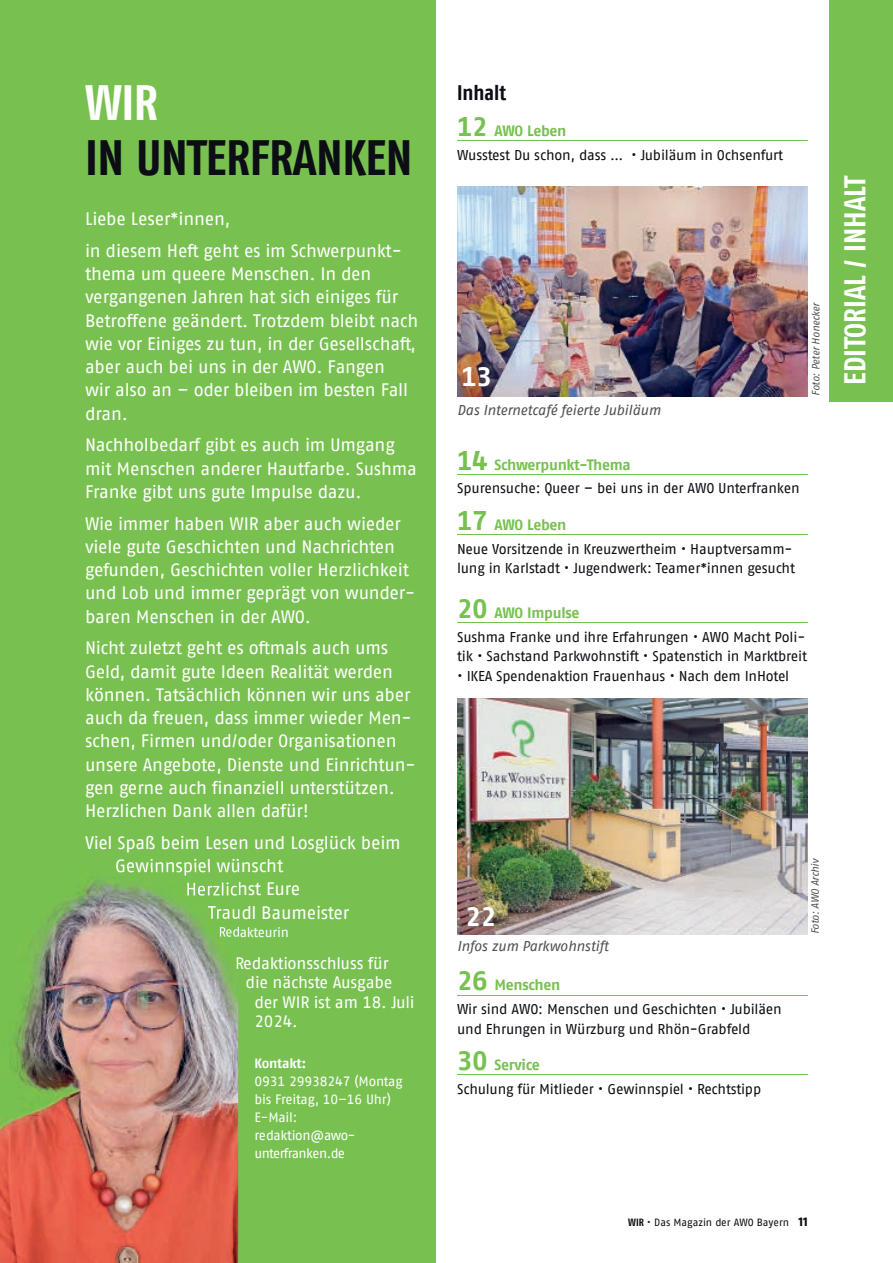
<style>
.page{position:relative;width:893px;height:1263px;background:#fff}
.page>*{position:absolute;margin:0;border:0;box-sizing:border-box;transform-origin:0 0}
.t1{font:700 49.5px "AWO Fago Cond";letter-spacing:-.01em;color:#0d0e15}
.t2{font:700 49.5px "AWO Fago Cond";color:#fff}
.t3{font:700 30px "AWO Fago Cond";color:#fff}
.t4{font:700 27px "AWO Fago Office";color:#fff}
.t5{font:700 21px "AWO Fago Cond";color:#0d0e15}
.t6{font:18px/23.2px "AWO Fago Office";letter-spacing:-.01em;color:#fff}
.t7{font:16.5px "AWO Fago Office";letter-spacing:-.01em;color:#fff}
.t8{font:700 15px "AWO Fago Office";letter-spacing:-.02em;color:#78c150}
.t9{font:14.25px/19.5px "AWO Fago Office";letter-spacing:-.01em;color:#0d0e15}
.t10{font:italic 14.25px "AWO Fago Office";letter-spacing:-.015em;color:#4f5054}
.t11{font:13.5px/18px "AWO Fago Office";letter-spacing:-.015em;color:#fff}
.t12{font:700 13.5px "AWO Fago Office";letter-spacing:-.02em;color:#fff}
.t13{font:italic 10.5px "AWO Fago Office";letter-spacing:-.01em;color:#4f5054}
.t14{font:10.5px "AWO Fago Office";color:#0d0e15}
.s1{font-size:27px}
.s2{font-family:"AWO Fago Cond";font-weight:700}
.s3{font-family:"AWO Fago Cond";font-weight:700;font-size:15px}
</style>
<div class="page">
<div style="left:0;top:0;width:436px;height:1263px;background:#78c150"></div>
<hr style="left:457px;top:140px;width:351px;height:1px;background:#78c150">
<hr style="left:457px;top:474px;width:351px;height:1px;background:#78c150">
<hr style="left:457px;top:534px;width:351px;height:1px;background:#78c150">
<hr style="left:457px;top:622px;width:351px;height:1px;background:#78c150">
<hr style="left:457px;top:995px;width:351px;height:1px;background:#78c150">
<hr style="left:457px;top:1074px;width:351px;height:1px;background:#78c150">
<img style="left:457px;top:698px;width:351px;height:236px">
<div style="left:829px;top:0;width:64px;height:402px;background:#78c150"></div>
<img style="left:457px;top:186px;width:351px;height:210px">
<img style="left:0;top:878px;width:238px;height:385px">
<img style="left:116px;top:868px;width:122px;height:8px">
<img style="left:187px;top:882px;width:51px;height:14px">
<img style="left:208px;top:905px;width:30px;height:14px">
<img style="left:220px;top:927px;width:18px;height:10px">
<svg style="left:237px;top:957px;width:1px;height:12px"></svg>
<h1 class="t2" style="left:85px;top:73px;width:75px">WIR</h1>
<h1 class="t1" style="left:85px;top:129px;width:329px">IN UNTERFRANKEN</h1>
<p class="t6" style="left:85px;top:203px;width:318px;line-height:31.8px">Liebe Leser*innen,<br>in diesem Heft geht es im Schwerpunkt-</p>
<p class="t6" style="left:85px;top:262px;width:335px">thema um queere Menschen. In den vergangenen Jahren hat sich einiges für Betroffene geändert. Trotzdem bleibt nach wie vor Einiges zu tun, in der Gesellschaft, aber auch bei uns in der AWO. Fangen<br>wir also an – oder bleiben im besten Fall dran.</p>
<p class="t6" style="left:85px;top:433px;width:333px">Nachholbedarf gibt es auch im Umgang mit Menschen anderer Hautfarbe. Sushma<br>Franke gibt uns gute Impulse dazu.</p>
<p class="t6" style="left:85px;top:511px;width:332px">Wie immer haben WIR aber auch wieder viele gute Geschichten und Nachrichten gefunden, Geschichten voller Herzlichkeit und Lob und immer geprägt von wunder&shy;baren Menschen in der AWO.</p>
<p class="t6" style="left:85px;top:636px;width:332px">Nicht zuletzt geht es oftmals auch ums Geld, damit gute Ideen Realität werden können. Tatsächlich können wir uns aber auch da freuen, dass immer wieder Men&shy;schen, Firmen und/oder Organisationen unsere Angebote, Dienste und Einrichtun&shy;gen gerne auch finanziell unterstützen.<br>Herzlichen Dank allen dafür!</p>
<p class="t6" style="left:85px;top:831px;width:317px">Viel Spaß beim Lesen und Losglück beim</p>
<p class="t6" style="left:115px;top:854px;width:170px">Gewinnspiel wünscht</p>
<p class="t6" style="left:186px;top:877px;width:116px">Herzlichst Eure</p>
<p class="t6" style="left:208px;top:901px;width:143px">Traudl Baumeister</p>
<p class="t11" style="left:219px;top:923px;width:72px">Redakteurin</p>
<p class="t7" style="left:235px;top:954px;width:155px">Redaktionsschluss für</p>
<p class="t7" style="left:246px;top:973px;width:148px">die nächste Ausgabe</p>
<p class="t7" style="left:255px;top:993px;width:162px">der WIR ist am 18. Juli</p>
<p class="t7" style="left:255px;top:1012px;width:45px">2024.</p>
<p class="t12" style="left:255px;top:1055px;width:53px">Kontakt:</p>
<p class="t11" style="left:255px;top:1072px;width:149px">0931 29938247 (Montag bis Freitag, 10–16 Uhr)<br>E-Mail:<br>redaktion@awo&shy;unterfranken.de</p>
<p class="t5" style="left:457px;top:80px;width:50px">Inhalt</p>
<p class="t8" style="left:457px;top:122px;width:111px"><span class="s1">12</span> AWO Leben</p>
<p class="t9" style="left:457px;top:145px;width:328px">Wusstest Du schon, dass … • Jubiläum in Ochsenfurt</p>
<h3 class="t4" style="left:461px;top:361px;width:32px">13</h3>
<p class="t10" style="left:457px;top:402px;width:205px">Das Internetcafé feierte Jubiläum</p>
<p class="t13" style="left:810px;top:396px;width:95px;rotate:-90deg">Foto: Peter Honecker</p>
<p class="t8" style="left:457px;top:455px;width:175px"><span class="s1">14</span> Schwerpunkt-Thema</p>
<p class="t9" style="left:457px;top:478px;width:344px">Spurensuche: Queer – bei uns in der AWO Unterfranken</p>
<p class="t8" style="left:457px;top:516px;width:111px"><span class="s1">17</span> AWO Leben</p>
<p class="t9" style="left:457px;top:539px;width:339px">Neue Vorsitzende in Kreuzwertheim • Hauptversamm&shy;lung in Karlstadt • Jugendwerk: Teamer*innen gesucht</p>
<p class="t8" style="left:457px;top:604px;width:124px"><span class="s1">20</span> AWO Impulse</p>
<p class="t9" style="left:457px;top:627px;width:352px">Sushma Franke und ihre Erfahrungen • AWO Macht Poli&shy;tik • Sachstand Parkwohnstift • Spatenstich in Marktbreit</p>
<p class="t9" style="left:457px;top:666px;width:334px">• IKEA Spendenaktion Frauenhaus • Nach dem InHotel</p>
<h2 class="t3" style="left:837px;top:385px;width:211px;rotate:-90deg">EDITORIAL / INHALT</h2>
<h3 class="t4" style="left:466px;top:900px;width:32px">22</h3>
<p class="t10" style="left:457px;top:938px;width:153px">Infos zum Parkwohnstift</p>
<p class="t8" style="left:457px;top:976px;width:105px"><span class="s1">26</span> Menschen</p>
<p class="t9" style="left:457px;top:999px;width:326px">Wir sind AWO: Menschen und Geschichten • Jubiläen und Ehrungen in Würzburg und Rhön-Grabfeld</p>
<p class="t8" style="left:457px;top:1056px;width:84px"><span class="s1">30</span> Service</p>
<p class="t9" style="left:457px;top:1079px;width:306px">Schulung für Mitlieder • Gewinnspiel • Rechtstipp</p>
<p class="t13" style="left:809px;top:934px;width:78px;rotate:-90deg">Foto: AWO Archiv</p>
<p class="t14" style="left:628px;top:1217px;width:181px"><span class="s2">WIR</span> • Das Magazin der AWO Bayern <span class="s3">11</span></p>
</div>
